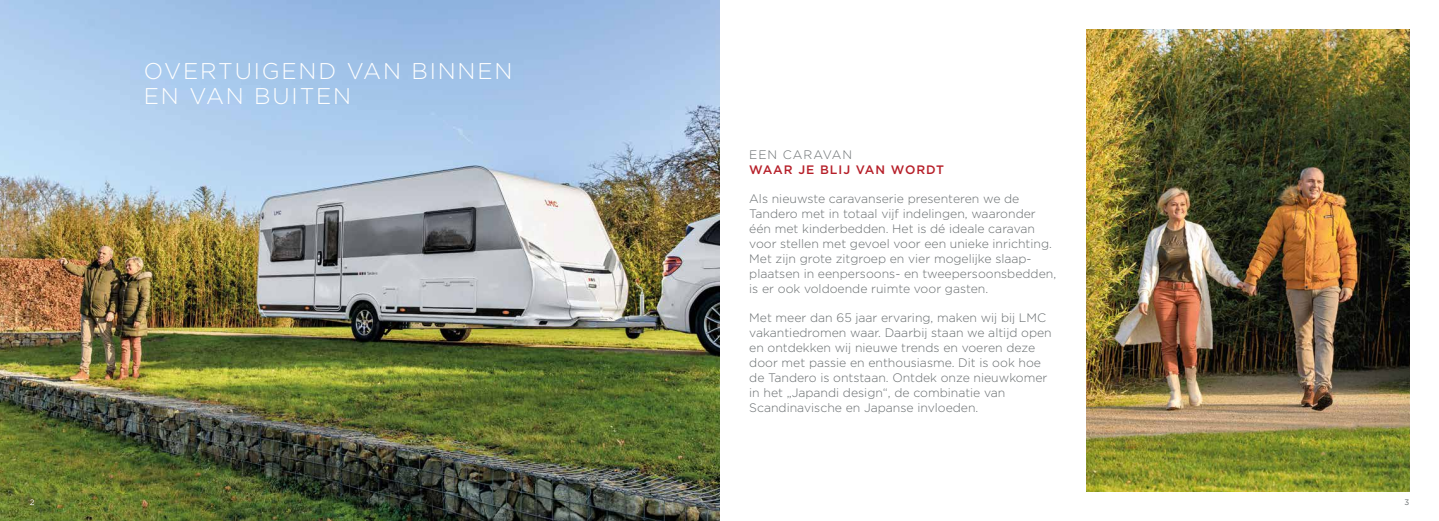
<style>
.page{position:relative;width:1439px;height:521px;background:#fff}
.page>*{position:absolute;margin:0;border:0;box-sizing:border-box;transform-origin:0 0}
.t1{font:300 22.75px/25.4px "Gotham";letter-spacing:.08em;color:#fff}
.t2{font:300 12.25px/14.9px "Gotham";color:#676c6e}
.t3{font:500 12.25px "Gotham";letter-spacing:.08em;color:#b61f29}
.t4{font:300 12.25px "Gotham";letter-spacing:.08em;color:#676c6e}
.t5{font:7.88px "Gotham";color:#676c6e}
.t6{font:7.88px "Gotham";color:#fff}
</style>
<div class="page">
<img style="left:0;top:0;width:719px;height:521px">
<img style="left:1087px;top:30px;width:322px;height:461px">
<h1 class="t1" style="left:144px;top:57px;width:370px">OVERTUIGEND VAN BINNEN<br>EN VAN BUITEN</h1>
<p class="t6" style="left:30px;top:498px;width:6px">2</p>
<p class="t4" style="left:749px;top:147px;width:104px">EEN CARAVAN</p>
<p class="t3" style="left:749px;top:161px;width:196px">WAAR JE BLIJ VAN WORDT</p>
<p class="t2" style="left:749px;top:191px;width:308px">Als nieuwste caravanserie presenteren we de Tandero met in totaal vijf indelingen, waaronder één met kinderbedden. Het is dé ideale caravan voor stellen met gevoel voor een unieke inrichting.<br>Met zijn grote zitgroep en vier mogelijke slaap&shy;plaatsen in eenpersoons- en tweepersoonsbedden, is er ook voldoende ruimte voor gasten.</p>
<p class="t2" style="left:749px;top:310px;width:304px">Met meer dan 65 jaar ervaring, maken wij bij LMC vakantiedromen waar. Daarbij staan we altijd open en ontdekken wij nieuwe trends en voeren deze door met passie en enthousiasme. Dit is ook hoe de Tandero is ontstaan. Ontdek onze nieuwkomer in het „Japandi design“, de combinatie van Scandinavische en Japanse invloeden.</p>
<p class="t5" style="left:1404px;top:498px;width:6px">3</p>
</div>
